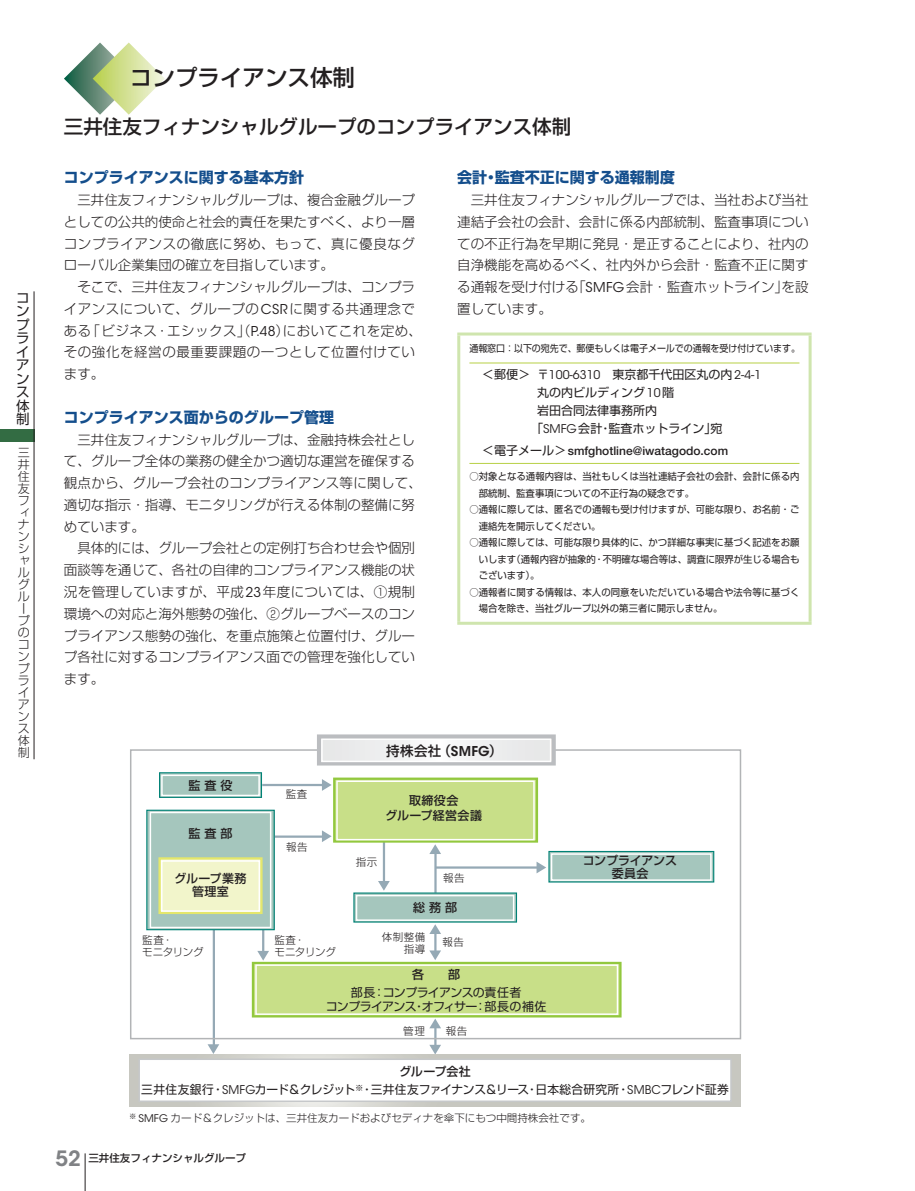
<style>
.page{position:relative;width:915px;height:1191px;background:#fff}
.page>*{position:absolute;margin:0;border:0;box-sizing:border-box;transform-origin:0 0}
.t1{font:22.5px "Shin Go Pr 6 N Medium 90 pv RKSJ H";color:#231f20}
.t2{font:19.5px "Shin Go Pr 6 N Medium 90 pv RKSJ H";color:#231f20}
.t3{font:15px "Shin Go Pr 6 N Bold 90 pv RKSJ H";color:#144e8c}
.t4{font:13.5px/21.8px "Shin Go Pr 6 N Light 90 pv RKSJ H";color:#231f20;text-align:justify}
.t5{font:13.5px/21.8px "Shin Go Pr 6 N Light 90 pv RKSJ H";letter-spacing:.035em;color:#231f20}
.t6{font:13.5px/13.5px "Shin Go Pr 6 N Regular 90 pv RKSJ V";color:#231f20;text-align:justify}
.t7{font:13.5px "Shin Go Pr 6 N Medium 90 pv RKSJ H";color:#231f20}
.t8{font:12px "Shin Go Pr 6 N Regular 90 pv RKSJ V";color:#231f20}
.t9{font:12px/14.4px "Shin Go Pr 6 N Medium 90 pv RKSJ H";letter-spacing:.03em;color:#231f20;text-align:center}
.t10{font:12px/13.5px "Shin Go Pr 6 N Regular 90 pv RKSJ V";letter-spacing:-.06em;color:#231f20;text-align:center}
.t11{font:500 12px "Helvetica Neue LT Std";color:#231f20}
.t12{font:12px/12px "Shin Go Pr 6 N Light 90 pv RKSJ H";color:#231f20}
.t13{font:12px "Shin Go Pr 6 N Medium 90 pv RKSJ H";letter-spacing:-.015em;color:#231f20}
.t14{font:10.5px/12px "Shin Go Pr 6 N Light 90 pv RKSJ H";color:#231f20;text-align:right}
.t15{font:10.5px/12px "Shin Go Pr 6 N Light 90 pv RKSJ H";letter-spacing:-.025em;color:#231f20}
.t16{font:10.5px "Shin Go Pr 6 N Medium 90 pv RKSJ H";color:#231f20}
.t17{font:9.75px/16.5px "Shin Go Pr 6 N Regular 90 pv RKSJ V";color:#231f20;scale:.96 1}
.t18{font:9.75px "Shin Go Pr 6 N Regular 90 pv RKSJ V";color:#231f20;scale:.92 1}
.s1{font-family:"ITC Avant Garde Std"}
.s2{font-family:"Shin Go Pr 6 N Regular 90 pv RKSJ V";font-weight:400}
.s3{font-family:"ITC Avant Garde Std";font-weight:600}
.s4{font-family:"ITC Avant Garde Std";font-weight:600;font-size:21px;color:#808285}
</style>
<div class="page">
<div style="left:0;top:429px;width:34px;height:13px;background:#336c43"></div>
<hr style="left:34px;top:291px;width:1px;height:468px;background:#231f20">
<hr style="left:85px;top:1153px;width:1px;height:38px;background:#231f20">
<hr style="left:457px;top:332px;width:354px;height:3px;background:#cfe5ae">
<hr style="left:457px;top:335px;width:3px;height:287px;background:#cfe5ae">
<hr style="left:808px;top:335px;width:3px;height:287px;background:#cfe5ae">
<hr style="left:457px;top:622px;width:354px;height:3px;background:#cfe5ae">
<hr style="left:469px;top:362px;width:330px;height:1px;background:#b7d045">
<hr style="left:469px;top:463px;width:330px;height:1px;background:#b7d045">
<svg style="left:64px;top:43px;width:101px;height:72px"></svg>
<hr style="left:383px;top:811px;width:2px;height:71px;background:#95a9b5">
<svg style="left:378px;top:881px;width:11px;height:9px"></svg>
<hr style="left:213px;top:838px;width:2px;height:208px;background:#95a9b5">
<svg style="left:207px;top:1044px;width:12px;height:10px"></svg>
<hr style="left:262px;top:929px;width:2px;height:23px;background:#95a9b5">
<svg style="left:257px;top:951px;width:12px;height:9px"></svg>
<hr style="left:434px;top:929px;width:2px;height:23px;background:#95a9b5">
<svg style="left:429px;top:950px;width:12px;height:10px"></svg>
<svg style="left:429px;top:924px;width:12px;height:10px"></svg>
<hr style="left:434px;top:1024px;width:2px;height:23px;background:#95a9b5">
<svg style="left:429px;top:1044px;width:12px;height:10px"></svg>
<svg style="left:429px;top:1019px;width:12px;height:9px"></svg>
<hr style="left:434px;top:850px;width:2px;height:43px;background:#95a9b5">
<svg style="left:429px;top:844px;width:12px;height:10px"></svg>
<hr style="left:262px;top:784px;width:65px;height:2px;background:#95a9b5">
<svg style="left:322px;top:779px;width:9px;height:12px"></svg>
<hr style="left:435px;top:866px;width:107px;height:2px;background:#95a9b5">
<svg style="left:536px;top:861px;width:10px;height:12px"></svg>
<hr style="left:274px;top:835px;width:51px;height:2px;background:#95a9b5">
<svg style="left:322px;top:830px;width:9px;height:12px"></svg>
<div style="left:334px;top:778px;width:202px;height:63px;background:#c8df88"></div>
<div style="left:333px;top:777px;width:205px;height:65px;border:2px solid #92c83e"></div>
<div style="left:336px;top:780px;width:198px;height:60px;border:1px solid #fff"></div>
<div style="left:317px;top:734px;width:238px;height:31px;border:4px solid #bbbdc0"></div>
<div style="left:322px;top:739px;width:228px;height:22px;background:linear-gradient(to right,#eff0f0,#efeff0)"></div>
<div style="left:321px;top:738px;width:230px;height:24px;border:1px solid #fff"></div>
<div style="left:147px;top:810px;width:127px;height:119px;background:#a5c6bd"></div>
<div style="left:146px;top:809px;width:129px;height:121px;border:1px solid #008276"></div>
<div style="left:150px;top:811px;width:121px;height:117px;border:1px solid #fff"></div>
<div style="left:159px;top:772px;width:102px;height:25px;background:#a5c6bd"></div>
<div style="left:159px;top:772px;width:103px;height:26px;border:1px solid #008276"></div>
<div style="left:161px;top:774px;width:99px;height:22px;border:1px solid #fff"></div>
<div style="left:548px;top:851px;width:165px;height:31px;background:#a5c6bd"></div>
<div style="left:548px;top:851px;width:166px;height:31px;border:1px solid #008276"></div>
<div style="left:550px;top:853px;width:161px;height:28px;border:1px solid #fff"></div>
<div style="left:159px;top:858px;width:102px;height:55px;background:#f2f5cb"></div>
<div style="left:158px;top:857px;width:104px;height:57px;border:2px solid #e4e76c"></div>
<div style="left:161px;top:860px;width:99px;height:51px;border:1px solid #fff"></div>
<div style="left:354px;top:893px;width:162px;height:29px;background:#a5c6bd"></div>
<div style="left:355px;top:895px;width:159px;height:26px;border:1px solid #fff"></div>
<div style="left:253px;top:963px;width:367px;height:53px;background:#c8df88"></div>
<div style="left:252px;top:961px;width:369px;height:56px;border:2px solid #92c83e"></div>
<div style="left:255px;top:964px;width:363px;height:51px;border:1px solid #fff"></div>
<svg style="left:130px;top:1054px;width:610px;height:52px;background:#ccccc5"></svg>
<div style="left:139px;top:1059px;width:591px;height:42px;background:#fff"></div>
<div style="left:138px;top:1058px;width:593px;height:44px;border:1px solid #c6c8ca"></div>
<p class="t6" style="left:16px;top:292px;width:15px">コンプライアンス体制</p>
<p class="t12" style="left:18px;top:448px;width:13px">三井住友フィナンシャルグループのコンプライアンス体制</p>
<h1 class="t1" style="left:130px;top:69px;width:227px">コンプライアンス体制</h1>
<h2 class="t2" style="left:64px;top:119px;width:508px">三井住友フィナンシャルグループのコンプライアンス体制</h2>
<p class="t3" style="left:64px;top:172px;width:241px">コンプライアンスに関する基本方針</p>
<p class="t4" style="left:64px;top:191px;width:353px;text-indent:14px">三井住友フィナンシャルグループは、複合金融グループとしての公共的使命と社会的責任を果たすべく、より一層コンプライアンスの徹底に努め、もって、真に優良なグローバル企業集団の確立を目指しています。</p>
<p class="t5" style="left:64px;top:278px;width:359px;text-indent:14px">そこで、三井住友フィナンシャルグループは、コンプライアンスについて、グループの<span class="s1">CSR</span>に関する共通理念である｢ビジネス･エシックス」（<span class="s1">P.48</span>）においてこれを定め、その強化を経営の最重要課題の一つとして位置付けています。</p>
<p class="t3" style="left:64px;top:412px;width:271px">コンプライアンス面からのグループ管理</p>
<p class="t4" style="left:64px;top:430px;width:359px;text-align:left;text-indent:14px">三井住友フィナンシャルグループは、金融持株会社として、グループ全体の業務の健全かつ適切な運営を確保する観点から、グループ会社のコンプライアンス等に関して、適切な指示・指導、モニタリングが行える体制の整備に努めています。</p>
<p class="t4" style="left:64px;top:539px;width:352px;text-indent:14px">具体的には、グループ会社との定例打ち合わせ会や個別面談等を通じて、各社の自律的コンプライアンス機能の状況を管理していますが、平成<span class="s1">23</span>年度については、①規制環境への対応と海外態勢の強化、②グループベースのコンプライアンス態勢の強化、を重点施策と位置付け、グループ各社に対するコンプライアンス面での管理を強化しています。</p>
<p class="t3" style="left:457px;top:172px;width:219px">会計・監査不正に関する通報制度</p>
<p class="t4" style="left:457px;top:191px;width:352px;text-indent:14px">三井住友フィナンシャルグループでは、当社および当社連結子会社の会計、会計に係る内部統制、監査事項についての不正行為を早期に発見・是正することにより、社内の自浄機能を高めるべく、社内外から会計・監査不正に関する通報を受け付ける「<span class="s1">SMFG</span>会計・監査ホットライン」を設置しています。</p>
<p class="t18" style="left:469px;top:345px;width:360px">通報窓口：以下の宛先で、郵便もしくは電子メールでの通報を受け付けています。</p>
<p class="t8" style="left:482px;top:370px;width:280px">＜郵便＞ 〒<span class="s1">100-6310</span>　東京都千代田区丸の内<span class="s1">2-4-1</span></p>
<p class="t8" style="left:537px;top:388px;width:138px">丸の内ビルディング<span class="s1">10</span>階</p>
<p class="t8" style="left:537px;top:406px;width:121px">岩田合同法律事務所内</p>
<p class="t8" style="left:531px;top:424px;width:193px">「<span class="s1">SMFG</span>会計・監査ホットライン」宛</p>
<p class="t11" style="left:482px;top:447px;width:247px"><span class="s2">＜電子メール＞</span>smfghotline@iwatagodo.com</p>
<p class="t17" style="left:478px;top:469px;width:335px;text-indent:-9px">○対象となる通報内容は、当社もしくは当社連結子会社の会計、会計に係る内部統制、監査事項についての不正行為の疑念です。</p>
<p class="t17" style="left:478px;top:502px;width:335px;text-indent:-9px">○通報に際しては、匿名での通報も受け付けますが、可能な限り、お名前・ご連絡先を開示してください。</p>
<p class="t17" style="left:478px;top:535px;width:335px;text-align:justify;text-indent:-9px">○通報に際しては、可能な限り具体的に、かつ詳細な事実に基づく記述をお願いします（通報内容が抽象的・不明確な場合等は、調査に限界が生じる場合もございます）。</p>
<p class="t17" style="left:478px;top:585px;width:335px;text-indent:-9px">○通報者に関する情報は、本人の同意をいただいている場合や法令等に基づく場合を除き、当社グループ以外の第三者に開示しません。</p>
<p class="t9" style="left:188px;top:779px;width:45px">監 査 役</p>
<p class="t9" style="left:188px;top:828px;width:45px">監 査 部</p>
<p class="t14" style="left:285px;top:790px;width:23px">監査</p>
<p class="t14" style="left:286px;top:842px;width:23px">報告</p>
<p class="t7" style="left:386px;top:746px;width:117px">持株会社（<span class="s3">SMFG</span>）</p>
<p class="t9" style="left:385px;top:795px;width:98px">取締役会<br>グループ経営会議</p>
<p class="t13" style="left:582px;top:856px;width:96px">コンプライアンス</p>
<p class="t14" style="left:355px;top:857px;width:23px">指示</p>
<p class="t9" style="left:174px;top:873px;width:73px">グループ業務</p>
<p class="t9" style="left:611px;top:868px;width:38px">委員会</p>
<p class="t9" style="left:192px;top:886px;width:38px">管理室</p>
<p class="t14" style="left:443px;top:873px;width:23px">報告</p>
<p class="t15" style="left:142px;top:936px;width:63px">監査・<br>モニタリング</p>
<p class="t15" style="left:274px;top:936px;width:63px">監査・<br>モニタリング</p>
<p class="t9" style="left:413px;top:901px;width:45px">総 務 部</p>
<p class="t14" style="left:382px;top:932px;width:45px">体制整備指導</p>
<p class="t14" style="left:442px;top:937px;width:23px">報告</p>
<p class="t9" style="left:412px;top:969px;width:49px">各　　部</p>
<p class="t10" style="left:326px;top:987px;width:222px">部長：コンプライアンスの責任者<br>コンプライアンス・オフィサー：部長の補佐</p>
<p class="t14" style="left:403px;top:1026px;width:65px">管理　 報告</p>
<p class="t9" style="left:399px;top:1065px;width:73px">グループ会社</p>
<p class="t8" style="left:141px;top:1084px;width:589px">三井住友銀行・<span class="s1">SMFG</span>カード＆クレジット<sup>※</sup>・三井住友ファイナンス＆リース・日本総合研究所・<span class="s1">SMBC</span>フレンド証券</p>
<p class="t14" style="left:129px;top:1114px;width:463px"><sup>※</sup> <span class="s1">SMFG</span> カード＆クレジットは、三井住友カードおよびセディナを傘下にもつ中間持株会社です。</p>
<p class="t16" style="left:56px;top:1153px;width:192px"><span class="s4">52</span> 三井住友フィナンシャルグループ</p>
</div>
